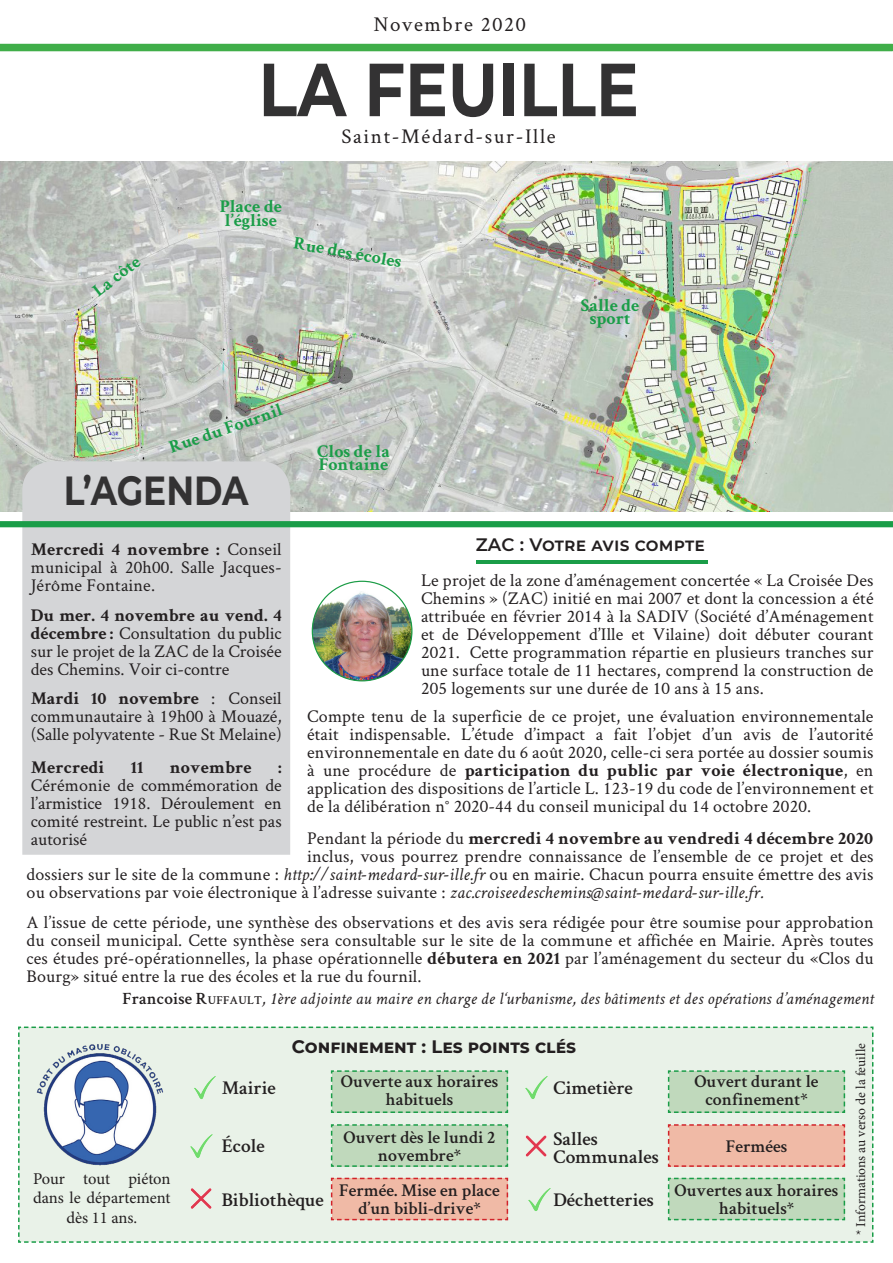
<style>
.page{position:relative;width:893px;height:1263px;background:#fff}
.page>*{position:absolute;margin:0;border:0;box-sizing:border-box;transform-origin:0 0}
.t1{font:700 75px "Montserrat";color:#333233;scale:.85 1}
.t2{font:700 40.5px "Montserrat";color:#333233;scale:.85 1}
.t3{font:21px "Crimson Text";letter-spacing:.08em;color:#231f20}
.t4{font:600 19.5px "Crimson Text";color:#231f20}
.t5{font:18px/18px "Crimson Text";letter-spacing:.01em;color:#231f20;text-align:justify}
.t6{font:600 18px/18px "Crimson Text";color:#231f20;text-align:center}
.t7{font:700 18px "Crimson Text";letter-spacing:.01em;color:#231f20}
.t8{font:700 18px/13.5px "Crimson Text";color:#1a9d48}
.t9{font:700 18px "Montserrat";color:#231f20}
.t10{font:600 18px "Montserrat";letter-spacing:.01em;color:#231f20}
.t11{font:italic 17.25px "Crimson Text";letter-spacing:.01em;color:#231f20}
.t12{font:16.5px/19.8px "Minion Pro";letter-spacing:-.005em;color:#231f20;text-align:center}
.t13{font:13.5px "Minion Pro";color:#231f20}
.s1{font-weight:700}
.s2{font-weight:400}
.s3{font-style:italic}
.s4{font-weight:600;font-style:normal}
.s5{font-weight:600;font-style:normal;font-size:12.15px}
</style>
<div class="page">
<div style="left:0;top:44px;width:893px;height:7px;background:#40ae49"></div>
<img style="left:0;top:162px;width:893px;height:349px">
<div style="left:22px;top:461px;width:268px;height:394px;background:#d4d5d7"></div>
<svg style="left:0;top:521px;width:893px;height:6px;background:#1e9e4b"></svg>
<img style="left:312px;top:581px;width:100px;height:100px;border-radius:50px">
<svg style="left:476px;top:560px;width:232px;height:3px"></svg>
<svg style="left:18px;top:1026px;width:855px;height:217px;background:#dde5d6"></svg>
<img style="left:517px;top:1129px;width:33px;height:34px">
<img style="left:521px;top:1182px;width:32px;height:34px">
<img style="left:518px;top:1070px;width:32px;height:34px">
<img style="left:30px;top:1035px;width:138px;height:139px">
<p class="t3" style="left:374px;top:10px;width:153px">Novembre 2020</p>
<p class="t1" style="left:259px;top:35px;width:449px">LA FEUILLE</p>
<p class="t3" style="left:342px;top:122px;width:216px">Saint-Médard-sur-Ille</p>
<p class="t8" style="left:91px;top:287px;width:56px;rotate:-38deg">La côte</p>
<p class="t8" style="left:220px;top:199px;width:64px">Place de l’église</p>
<p class="t8" style="left:295px;top:236px;width:111px;rotate:10deg">Rue des écoles</p>
<p class="t8" style="left:167px;top:441px;width:120px;rotate:-19deg">Rue du Fournil</p>
<p class="t8" style="left:317px;top:444px;width:74px">Clos de la<br>Fontaine</p>
<p class="t8" style="left:581px;top:298px;width:60px;text-align:center">Salle de sport</p>
<p class="t2" style="left:64px;top:461px;width:219px">L’AGENDA</p>
<p class="t5" style="left:31px;top:540px;width:252px"><span class="s1">Mercredi 4 novembre :</span> Conseil municipal à 20h00. Salle Jacques-Jérôme Fontaine.</p>
<p class="t5" style="left:31px;top:606px;width:252px"><span class="s1">Du mer. 4 novembre au vend. 4 décembre :</span> Consultation du public sur le projet de la ZAC de la Croisée des Chemins. Voir ci-contre</p>
<p class="t5" style="left:31px;top:688px;width:252px"><span class="s1">Mardi 10 novembre</span> : Conseil communautaire à 19h00 à Mouazé, (Salle polyvatente - Rue St Melaine)</p>
<p class="t7" style="left:31px;top:756px;width:75px">Mercredi</p>
<p class="t7" style="left:131px;top:756px;width:14px">11</p>
<p class="t7" style="left:170px;top:756px;width:83px">novembre</p>
<p class="t10" style="left:476px;top:532px;width:231px">ZAC : Votre avis compte</p>
<p class="t5" style="left:421px;top:570px;width:454px">Le projet de la zone d’aménagement concertée « La Croisée Des Chemins » (ZAC) initié en mai 2007 et dont la concession a été attribuée en février 2014 à la SADIV (Société d’Aménagement et de Développement d’Ille et Vilaine) doit débuter courant 2021. Cette programmation répartie en plusieurs tranches sur une surface totale de 11 hectares, comprend la construction de 205 logements sur une durée de 10 ans à 15 ans.</p>
<p class="t5" style="left:307px;top:707px;width:568px">Compte tenu de la superficie de ce projet, une évaluation environnementale était indispensable. L’étude d’impact a fait l’objet d’un avis de l’autorité environnementale en date du 6 août 2020, celle-ci sera portée au dossier soumis à une procédure de <span class="s1">participation du public par voie électronique</span>, en application des dispositions de l’article L. 123-19 du code de l’environnement et de la délibération n° 2020-44 du conseil municipal du 14 octobre 2020.</p>
<p class="t7" style="left:307px;top:827px;width:568px"><span class="s2">Pendant la période du</span> mercredi 4 novembre au vendredi 4 décembre 2020</p>
<p class="t5" style="left:307px;top:846px;width:568px">inclus, vous pourrez prendre connaissance de l’ensemble de ce projet et des</p>
<p class="t5" style="left:27px;top:864px;width:848px">dossiers sur le site de la commune : <span class="s3">http://saint-medard-sur-ille.fr</span> ou en mairie. Chacun pourra ensuite émettre des avis</p>
<p class="t5" style="left:27px;top:882px;width:738px">ou observations par voie électronique à l’adresse suivante : <span class="s3">zac.croiseedeschemins@saint-medard-sur-ille.fr.</span></p>
<p class="t5" style="left:27px;top:912px;width:848px">A l’issue de cette période, une synthèse des observations et des avis sera rédigée pour être soumise pour approbation du conseil municipal. Cette synthèse sera consultable sur le site de la commune et affichée en Mairie. Après toutes ces études pré-opérationnelles, la phase opérationnelle <span class="s1">débutera en 2021</span> par l’aménagement du secteur du «Clos du Bourg» situé entre la rue des écoles et la rue du fournil.</p>
<p class="t11" style="left:123px;top:989px;width:753px"><span class="s4">Francoise</span> <span class="s4">R</span><span class="s5">UFFAULT</span>, 1ère adjointe au maire en charge de l‘urbanisme, des bâtiments et des opérations d’aménagement</p>
<p class="t9" style="left:292px;top:1034px;width:286px">Confinement : Les points clés</p>
<p class="t5" style="left:31px;top:757px;width:252px;text-indent:247px"><span class="s1">:<br></span>Cérémonie de commémoration de l’armistice 1918. Déroulement en comité restreint. Le public n’est pas autorisé</p>
<p class="t13" style="left:852px;top:1235px;width:193px;rotate:-90deg">* Informations au verso de la feuille</p>
<p class="t4" style="left:222px;top:1074px;width:55px">Mairie</p>
<p class="t6" style="left:341px;top:1070px;width:159px">Ouverte aux horaires habituels</p>
<p class="t4" style="left:222px;top:1132px;width:44px">École</p>
<p class="t6" style="left:344px;top:1127px;width:153px">Ouvert dès le lundi 2 novembre*</p>
<p class="t4" style="left:222px;top:1185px;width:103px">Bibliothèque</p>
<p class="t6" style="left:339px;top:1180px;width:162px">Fermée. Mise en place d’un bibli-drive*</p>
<p class="t4" style="left:553px;top:1074px;width:81px">Cimetière</p>
<p class="t6" style="left:694px;top:1070px;width:126px">Ouvert durant le confinement*</p>
<p class="t4" style="left:553px;top:1125px;width:46px">Salles</p>
<p class="t4" style="left:553px;top:1143px;width:107px">Communales</p>
<p class="t6" style="left:726px;top:1136px;width:63px">Fermées</p>
<p class="t12" style="left:33px;top:1168px;width:139px">Pour tout piéton dans le département dès 11 ans.</p>
<p class="t4" style="left:553px;top:1185px;width:102px">Déchetteries</p>
<p class="t6" style="left:675px;top:1180px;width:165px">Ouvertes aux horaires habituels*</p>
</div>
